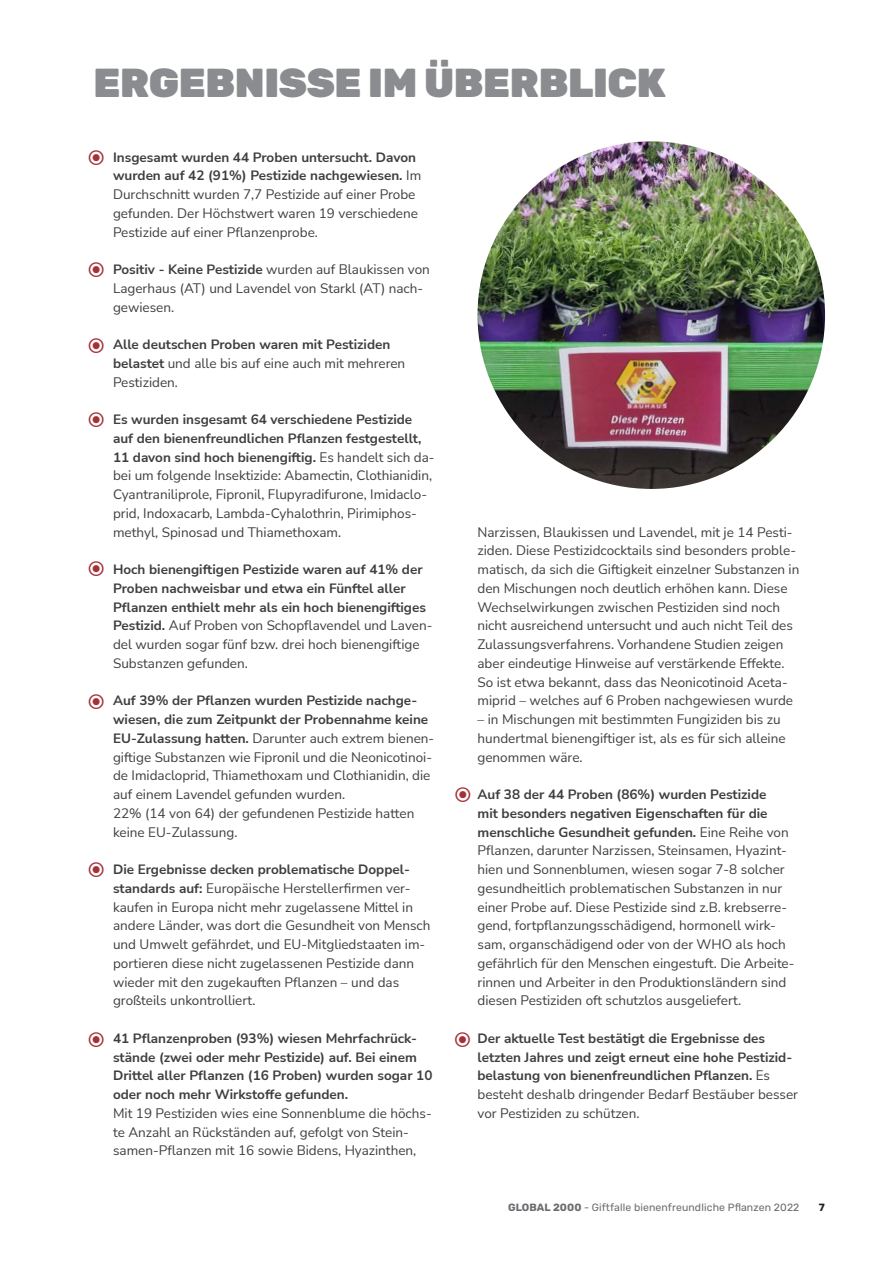
<style>
.page{position:relative;width:893px;height:1263px;background:#fff}
.page>*{position:absolute;margin:0;border:0;box-sizing:border-box;transform-origin:0 0}
.t1{font:900 40.5px "Rubik";letter-spacing:-.01em;color:#8a8c8f}
.t2{font:13.5px/18.8px "Nunito Sans";color:#3e3e3f}
.t3{font:700 13.5px/18.8px "Nunito Sans";color:#3e3e3f}
.t4{font:10.5px "Rubik";letter-spacing:.01em;color:#6c6d70}
.t5{font:700 10.5px "Rubik";color:#231f20}
.s1{font-weight:700}
.s2{font-weight:400}
</style>
<div class="page">
<img style="left:477px;top:141px;width:348px;height:348px;border-radius:174px">
<h1 class="t1" style="left:94px;top:60px;width:574px">ERGEBNISSE IM ÜBERBLICK</h1>
<p class="t2" style="left:113px;top:147px;width:310px"><span class="s1">Insgesamt wurden 44 Proben untersucht. Davon wurden auf 42 (91%) Pestizide nachgewiesen.</span> Im Durchschnitt wurden 7,7 Pestizide auf einer Probe gefunden. Der Höchstwert waren 19 verschiedene Pestizide auf einer Pflanzenprobe.</p>
<p class="t2" style="left:113px;top:259px;width:318px"><span class="s1">Positiv - Keine Pestizide</span> wurden auf Blaukissen von<br>Lagerhaus (AT) und Lavendel von Starkl (AT) nach&shy;gewiesen.</p>
<p class="t3" style="left:113px;top:334px;width:294px">Alle deutschen Proben waren mit Pestiziden belastet <span class="s2">und alle bis auf eine auch mit mehreren<br>Pestiziden.</span></p>
<p class="t2" style="left:113px;top:409px;width:323px"><span class="s1">Es wurden insgesamt 64 verschiedene Pestizide auf den bienenfreundlichen Pflanzen festgestellt, 11 davon sind hoch bienengiftig.</span> Es handelt sich da&shy;bei um folgende Insektizide: Abamectin, Clothianidin, Cyantraniliprole, Fipronil, Flupyradifurone, Imidaclo&shy;prid, Indoxacarb, Lambda-Cyhalothrin, Pirimiphos&shy;methyl, Spinosad und Thiamethoxam.</p>
<p class="t3" style="left:113px;top:559px;width:321px">Hoch bienengiftigen Pestizide waren auf 41% der Proben nachweisbar und etwa ein Fünftel aller Pflanzen enthielt mehr als ein hoch bienengiftiges Pestizid. <span class="s2">Auf Proben von Schopflavendel und Laven&shy;del wurden sogar fünf bzw. drei hoch bienengiftige Substanzen gefunden.</span></p>
<p class="t2" style="left:113px;top:691px;width:323px"><span class="s1">Auf 39% der Pflanzen wurden Pestizide nachge&shy;wiesen, die zum Zeitpunkt der Probennahme keine EU-Zulassung hatten.</span> Darunter auch extrem bienen&shy;giftige Substanzen wie Fipronil und die Neonicotinoi&shy;de Imidacloprid, Thiamethoxam und Clothianidin, die auf einem Lavendel gefunden wurden.<br>22% (14 von 64) der gefundenen Pestizide hatten keine EU-Zulassung.</p>
<p class="t2" style="left:113px;top:859px;width:319px"><span class="s1">Die Ergebnisse decken problematische Doppel&shy;standards auf:</span> Europäische Herstellerfirmen ver&shy;kaufen in Europa nicht mehr zugelassene Mittel in andere Länder, was dort die Gesundheit von Mensch und Umwelt gefährdet, und EU-Mitgliedstaaten im&shy;portieren diese nicht zugelassenen Pestizide dann wieder mit den zugekauften Pflanzen – und das großteils unkontrolliert.</p>
<p class="t3" style="left:113px;top:1028px;width:321px">41 Pflanzenproben (93%) wiesen Mehrfachrück&shy;stände (zwei oder mehr Pestizide) auf. Bei einem Drittel aller Pflanzen (16 Proben) wurden sogar 10 oder noch mehr Wirkstoffe gefunden.</p>
<p class="t2" style="left:113px;top:1103px;width:320px">Mit 19 Pestiziden wies eine Sonnenblume die höchs&shy;te Anzahl an Rückständen auf, gefolgt von Stein&shy;samen-Pflanzen mit 16 sowie Bidens, Hyazinthen,</p>
<p class="t2" style="left:477px;top:522px;width:323px">Narzissen, Blaukissen und Lavendel, mit je 14 Pesti&shy;ziden. Diese Pestizidcocktails sind besonders proble&shy;matisch, da sich die Giftigkeit einzelner Substanzen in den Mischungen noch deutlich erhöhen kann. Diese Wechselwirkungen zwischen Pestiziden sind noch nicht ausreichend untersucht und auch nicht Teil des Zulassungsverfahrens. Vorhandene Studien zeigen aber eindeutige Hinweise auf verstärkende Effekte.<br>So ist etwa bekannt, dass das Neonicotinoid Aceta&shy;miprid – welches auf 6 Proben nachgewiesen wurde</p>
<p class="t2" style="left:477px;top:709px;width:310px">– in Mischungen mit bestimmten Fungiziden bis zu hundertmal bienengiftiger ist, als es für sich alleine genommen wäre.</p>
<p class="t2" style="left:477px;top:784px;width:319px"><span class="s1">Auf 38 der 44 Proben (86%) wurden Pestizide<br>mit besonders negativen Eigenschaften für die menschliche Gesundheit gefunden.</span> Eine Reihe von Pflanzen, darunter Narzissen, Steinsamen, Hyazint&shy;hien und Sonnenblumen, wiesen sogar 7-8 solcher gesundheitlich problematischen Substanzen in nur einer Probe auf. Diese Pestizide sind z.B. krebserre&shy;gend, fortpflanzungsschädigend, hormonell wirk&shy;sam, organschädigend oder von der WHO als hoch gefährlich für den Menschen eingestuft. Die Arbeite&shy;rinnen und Arbeiter in den Produktionsländern sind diesen Pestiziden oft schutzlos ausgeliefert.</p>
<p class="t3" style="left:477px;top:1028px;width:322px">Der aktuelle Test bestätigt die Ergebnisse des letzten Jahres und zeigt erneut eine hohe Pestizid&shy;belastung von bienenfreundlichen Pflanzen. <span class="s2">Es besteht deshalb dringender Bedarf Bestäuber besser vor Pestiziden zu schützen.</span></p>
<p class="t4" style="left:508px;top:1201px;width:293px"><span class="s1">GLOBAL 2000</span> - Giftfalle bienenfreundliche Pflanzen 2022</p>
<p class="t5" style="left:819px;top:1201px;width:8px">7</p>
</div>
